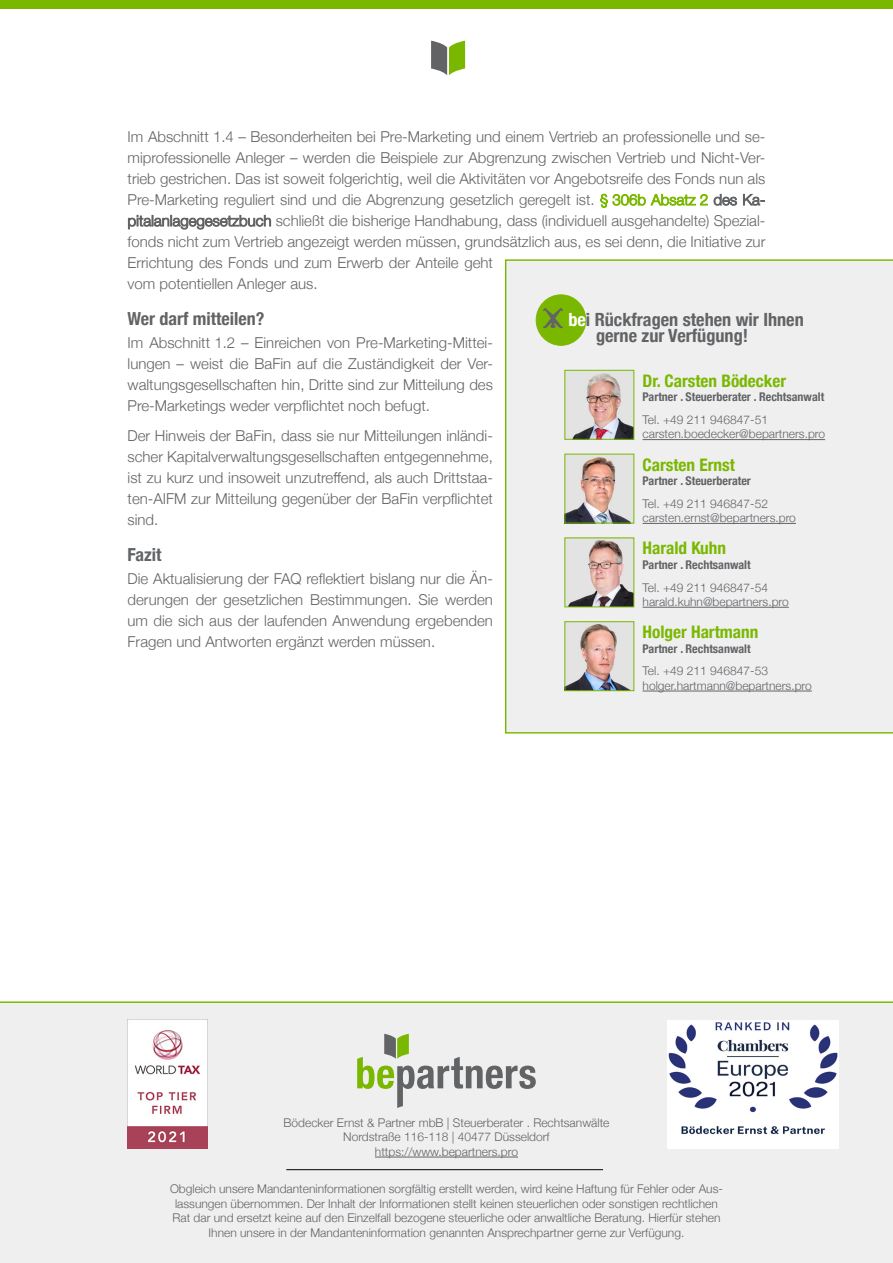
<style>
.page{position:relative;width:893px;height:1263px;background:#fff}
.page>*{position:absolute;margin:0;border:0;box-sizing:border-box;transform-origin:0 0}
.t1{font:700 condensed 18.15px/16.5px "Helvetica Neue";color:#616365}
.t2{font:700 condensed 18px "Helvetica Neue";color:#616365}
.t3{font:700 condensed 17.25px "Helvetica Neue";color:#7ab800}
.t4{font:300 15px/21px "Helvetica Neue";color:#616365;text-align:justify}
.t5{font:300 12px/14.4px "Helvetica Neue";color:#616365}
.t6{font:700 condensed 12px "Helvetica Neue";color:#616365}
.s1{color:#7ab800}
.s2{color:#fff}
</style>
<div class="page">
<div style="left:0;top:0;width:893px;height:9px;background:#7ab800"></div>
<svg style="left:431px;top:41px;width:34px;height:34px"></svg>
<div style="left:0;top:1001px;width:893px;height:262px;background:#efeff0"></div>
<hr style="left:286px;top:1169px;width:317px;height:1px;background:#000">
<hr style="left:375px;top:1157px;width:143px;height:1px;background:#616365">
<svg style="left:357px;top:1034px;width:179px;height:74px"></svg>
<img style="left:128px;top:1019px;width:80px;height:129px">
<img style="left:668px;top:1020px;width:171px;height:128px">
<div style="left:505px;top:259px;width:388px;height:474px;background:#efeff0"></div>
<img style="left:567px;top:623px;width:65px;height:66px">
<div style="left:565px;top:621px;width:69px;height:70px;border:1px solid #7ab800"></div>
<hr style="left:643px;top:691px;width:169px;height:1px;background:#616365">
<img style="left:567px;top:540px;width:65px;height:65px">
<hr style="left:643px;top:607px;width:146px;height:1px;background:#616365">
<img style="left:567px;top:456px;width:65px;height:65px">
<hr style="left:643px;top:523px;width:153px;height:1px;background:#616365">
<img style="left:567px;top:372px;width:65px;height:65px">
<div style="left:565px;top:370px;width:69px;height:69px;border:1px solid #7ab800"></div>
<hr style="left:643px;top:439px;width:182px;height:1px;background:#616365">
<div style="left:536px;top:295px;width:50px;height:50px;background:#7ab800;border-radius:50%"></div>
<div style="left:536px;top:294px;width:50px;height:52px;border:1px solid #7ab800;border-radius:50%"></div>
<svg style="left:543px;top:308px;width:20px;height:20px"></svg>
<p class="t4" style="left:128px;top:125px;width:639px;text-align:left">Im Abschnitt 1.4 – Besonderheiten bei Pre-Marketing und einem Vertrieb an professionelle und se&shy;miprofessionelle Anleger – werden die Beispiele zur Abgrenzung zwischen Vertrieb und Nicht-Ver&shy;trieb gestrichen. Das ist soweit folgerichtig, weil die Aktivitäten vor Angebotsreife des Fonds nun als Pre-Marketing reguliert sind und die Abgrenzung gesetzlich geregelt ist. <span class="s1">§ 306b Absatz 2</span> des Ka&shy;pitalanlagegesetzbuch schließt die bisherige Handhabung, dass (individuell ausgehandelte) Spezial&shy;fonds nicht zum Vertrieb angezeigt werden müssen, grundsätzlich aus, es sei denn, die Initiative zur Errichtung des Fonds und zum Erwerb der Anteile geht<br>vom potentiellen Anleger aus.</p>
<p class="t2" style="left:128px;top:304px;width:138px">Wer darf mitteilen?</p>
<p class="t4" style="left:128px;top:331px;width:367px">Im Abschnitt 1.2 – Einreichen von Pre-Marketing-Mittei&shy;lungen – weist die BaFin auf die Zuständigkeit der Ver&shy;waltungsgesellschaften hin, Dritte sind zur Mitteilung des Pre-Marketings weder verpflichtet noch befugt.</p>
<p class="t4" style="left:128px;top:424px;width:367px">Der Hinweis der BaFin, dass sie nur Mitteilungen inländi&shy;scher Kapitalverwaltungsgesellschaften entgegennehme, ist zu kurz und insoweit unzutreffend, als auch Drittstaa&shy;ten-AIFM zur Mitteilung gegenüber der BaFin verpflichtet sind.</p>
<p class="t2" style="left:128px;top:539px;width:35px">Fazit</p>
<p class="t4" style="left:128px;top:567px;width:367px">Die Aktualisierung der FAQ reflektiert bislang nur die Än&shy;derungen der gesetzlichen Bestimmungen. Sie werden um die sich aus der laufenden Anwendung ergebenden Fragen und Antworten ergänzt werden müssen.</p>
<p class="t1" style="left:596px;top:310px;width:209px;text-indent:-28px"><span class="s2">be</span>i Rückfragen stehen wir Ihnen gerne zur Verfügung!</p>
<p class="t3" style="left:643px;top:366px;width:145px">Dr. Carsten Bödecker</p>
<p class="t6" style="left:643px;top:387px;width:183px">Partner . Steuerberater . Rechtsanwalt</p>
<p class="t5" style="left:643px;top:412px;width:184px">Tel. +49 211 946847-51 carsten.boedecker@bepartners.pro</p>
<p class="t3" style="left:643px;top:450px;width:94px">Carsten Ernst</p>
<p class="t6" style="left:643px;top:471px;width:110px">Partner . Steuerberater</p>
<p class="t5" style="left:643px;top:495px;width:155px">Tel. +49 211 946847-52 carsten.ernst@bepartners.pro</p>
<p class="t3" style="left:643px;top:534px;width:85px">Harald Kuhn</p>
<p class="t6" style="left:643px;top:554px;width:110px">Partner . Rechtsanwalt</p>
<p class="t5" style="left:643px;top:579px;width:148px">Tel. +49 211 946847-54 harald.kuhn@bepartners.pro</p>
<p class="t3" style="left:643px;top:618px;width:117px">Holger Hartmann</p>
<p class="t6" style="left:643px;top:638px;width:110px">Partner . Rechtsanwalt</p>
<p class="t5" style="left:643px;top:663px;width:171px">Tel. +49 211 946847-53 holger.hartmann@bepartners.pro</p>
<p class="t5" style="left:284px;top:1115px;width:327px;text-align:center">Bödecker Ernst &amp; Partner mbB | Steuerberater . Rechtsanwälte<br>Nordstraße 116-118 | 40477 Düsseldorf https://www.bepartners.pro</p>
<p class="t5" style="left:170px;top:1181px;width:554px;text-align:center">Obgleich unsere Mandanteninformationen sorgfältig erstellt werden, wird keine Haftung für Fehler oder Aus&shy;lassungen übernommen. Der Inhalt der Informationen stellt keinen steuerlichen oder sonstigen rechtlichen Rat dar und ersetzt keine auf den Einzelfall bezogene steuerliche oder anwaltliche Beratung. Hierfür stehen Ihnen unsere in der Mandanteninformation genannten Ansprechpartner gerne zur Verfügung.</p>
</div>
